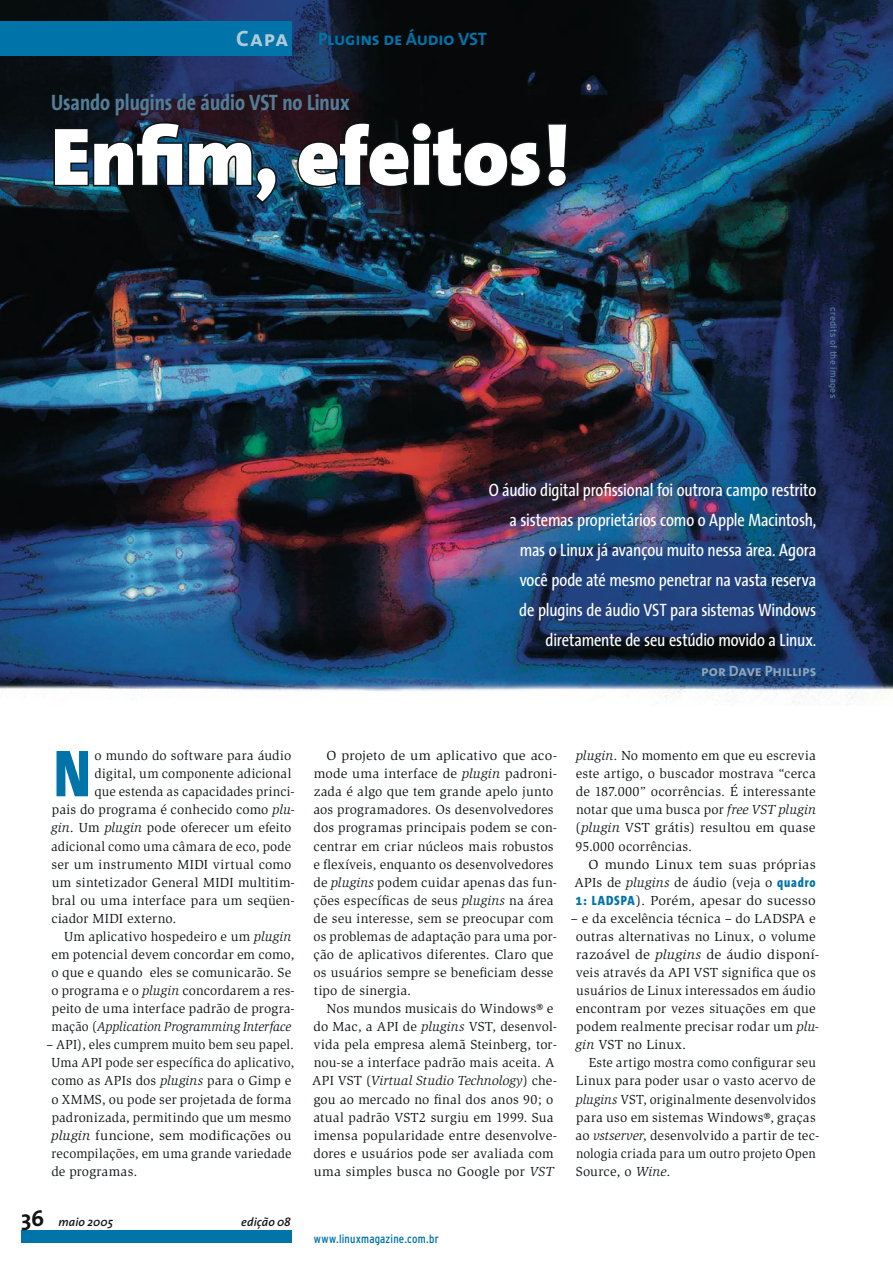
<style>
.page{position:relative;width:893px;height:1263px;background:#fff}
.page>*{position:absolute;margin:0;border:0;box-sizing:border-box;transform-origin:0 0}
.t1{font:900 82.5px "The Sans";letter-spacing:-.01em;color:#fff}
.t2{font:800 67.05px "The Sans Condensed";color:#0073a9}
.t3{font:700 22.5px "The Sans Condensed";color:#537c98}
.t4{font:22.5px "The Sans Bold Caps";color:#b1cada}
.t5{font:700 22.5px "The Sans";color:#101415}
.t6{font:18px/30px "The Sans Condensed";letter-spacing:-.01em;color:#fff;text-align:right}
.t7{font:18px "The Sans Bold Caps";letter-spacing:-.015em;color:#0073a9}
.t8{font:15px "The Sans Bold Caps";letter-spacing:-.005em;color:#8da6bb}
.t9{font:13.5px/18px "Slimbach";letter-spacing:.01em;color:#101415}
.t10{font:13.5px/18px "Slimbach";letter-spacing:.01em;color:#101415;scale:1.05 1}
.t11{font:13.5px/18px "Slimbach";letter-spacing:.01em;color:#101415;scale:.96 1}
.t12{font:13.5px/18px "Slimbach";letter-spacing:.01em;color:#101415;text-align:justify;scale:1.06 1}
.t13{font:italic 13.5px "Slimbach";letter-spacing:.005em;color:#101415;scale:.95 1}
.t14{font:condensed 12px "Interstate";letter-spacing:.015em;color:#0073a9}
.t15{font:italic 600 12px "The Sans";letter-spacing:.01em;color:#101415}
.t16{font:9px "Interstate";letter-spacing:.025em;color:#537c98}
.s1{font-style:italic}
.s2{font-style:normal}
.s3{font-family:"The Sans Condensed";font-weight:800;color:#0073a9}
</style>
<div class="page">
<img style="left:0;top:0;width:893px;height:702px">
<img style="left:52px;top:121px;width:230px;height:85px">
<svg style="left:296px;top:120px;width:273px;height:69px;background:#121518"></svg>
<div style="left:0;top:21px;width:292px;height:34px;background:#0073a9"></div>
<div style="left:21px;top:1230px;width:271px;height:13px;background:#0073a9"></div>
<h3 class="t4" style="left:236px;top:20px;width:54px">Capa</h3>
<h3 class="t7" style="left:318px;top:24px;width:170px">Plugins de Áudio VST</h3>
<h3 class="t3" style="left:51px;top:83px;width:300px">Usando plugins de áudio VST no Linux</h3>
<h1 class="t1" style="left:51px;top:87px;width:520px">Enfim, efeitos!</h1>
<p class="t16" style="left:839px;top:307px;width:93px;rotate:90deg">credits of the images</p>
<p class="t6" style="left:489px;top:474px;width:329px">O áudio digital profissional foi outrora campo restrito a sistemas proprietários como o Apple Macintosh, mas o Linux já avançou muito nessa área. Agora você pode até mesmo penetrar na vasta reserva<br>de plugins de áudio VST para sistemas Windows diretamente de seu estúdio movido a Linux.</p>
<p class="t8" style="left:701px;top:658px;width:117px">por Dave Phillips</p>
<h2 class="t2" style="left:54px;top:736px;width:38px">N</h2>
<p class="t9" style="left:94px;top:747px;width:198px">o mundo do software para áudio</p>
<p class="t9" style="left:94px;top:765px;width:199px">digital, um componente adicional</p>
<p class="t9" style="left:94px;top:783px;width:202px">que estenda as capacidades princi-</p>
<p class="t9" style="left:52px;top:801px;width:244px">pais do programa é conhecido como <span class="s1">plu-</span></p>
<p class="t9" style="left:51px;top:819px;width:242px"><span class="s1">gin</span>. Um <span class="s1">plugin</span> pode oferecer um efeito</p>
<p class="t9" style="left:51px;top:837px;width:242px">adicional como uma câmara de eco, pode</p>
<p class="t9" style="left:52px;top:855px;width:241px">ser um instrumento MIDI virtual como</p>
<p class="t9" style="left:52px;top:873px;width:245px">um sintetizador General MIDI multitim-</p>
<p class="t9" style="left:52px;top:891px;width:244px">bral ou uma interface para um seqüen-</p>
<p class="t9" style="left:51px;top:909px;width:127px">ciador MIDI externo.</p>
<p class="t9" style="left:64px;top:927px;width:229px">Um aplicativo hospedeiro e um <span class="s1">plugin</span></p>
<p class="t9" style="left:51px;top:945px;width:245px">em potencial devem concordar em como,</p>
<p class="t9" style="left:51px;top:963px;width:241px">o que e quando eles se comunicarão. Se</p>
<p class="t9" style="left:51px;top:982px;width:245px">o programa e o <span class="s1">plugin</span> concordarem a res-</p>
<p class="t9" style="left:52px;top:1000px;width:245px">peito de uma interface padrão de progra-</p>
<p class="t13" style="left:52px;top:1019px;width:254px"><span class="s2">mação (</span>Application Programming Interface</p>
<p class="t11" style="left:51px;top:1036px;width:255px;text-indent:-5px">– API), eles cumprem muito bem seu papel.<br>Uma API pode ser específica do aplicativo, como as APIs dos <span class="s1">plugins</span> para o Gimp e o XMMS, ou pode ser projetada de forma padronizada, permitindo que um mesmo <span class="s1">plugin</span> funcione, sem modificações ou recompilações, em uma grande variedade de programas.</p>
<h3 class="t5" style="left:21px;top:1199px;width:25px">36</h3>
<p class="t15" style="left:58px;top:1212px;width:56px">maio 2005</p>
<p class="t15" style="left:241px;top:1212px;width:51px">edição 08</p>
<p class="t10" style="left:313px;top:747px;width:234px;text-indent:13px">O projeto de um aplicativo que aco&shy;mode uma interface de <span class="s1">plugin</span> padroni&shy;zada é algo que tem grande apelo junto aos programadores. Os desenvolvedores dos programas principais podem se con&shy;centrar em criar núcleos mais robustos e flexíveis, enquanto os desenvolvedores de <span class="s1">plugins</span> podem cuidar apenas das fun&shy;ções específicas de seus <span class="s1">plugins</span> na área de seu interesse, sem se preocupar com os problemas de adaptação para uma por&shy;ção de aplicativos diferentes. Claro que os usuários sempre se beneficiam desse tipo de sinergia.</p>
<p class="t9" style="left:312px;top:1000px;width:246px;text-indent:14px">Nos mundos musicais do Windows® e do Mac, a API de <span class="s1">plugins</span> VST, desenvol&shy;vida pela empresa alemã Steinberg, tor&shy;nou-se a interface padrão mais aceita. A API VST (<span class="s1">Virtual Studio Technology</span>) che&shy;gou ao mercado no final dos anos 90; o atual padrão VST2 surgiu em 1999. Sua imensa popularidade entre desenvolve&shy;dores e usuários pode ser avaliada com uma simples busca no Google por <span class="s1">VST</span></p>
<p class="t9" style="left:575px;top:747px;width:242px;text-align:justify"><span class="s1">plugin</span>. No momento em que eu escrevia este artigo, o buscador mostrava “cerca de 187.000” ocorrências. É interessante notar que uma busca por <span class="s1">free VST plugin </span>(<span class="s1">plugin</span> VST grátis) resultou em quase 95.000 ocorrências.</p>
<p class="t12" style="left:574px;top:855px;width:229px;text-indent:14px">O mundo Linux tem suas próprias APIs de <span class="s1">plugins</span> de áudio (veja o <span class="s3">quadro 1: LADSPA</span>). Porém, apesar do sucesso</p>
<p class="t9" style="left:576px;top:909px;width:245px;text-indent:-5px">– e da excelência técnica – do LADSPA e outras alternativas no Linux, o volume razoável de <span class="s1">plugins</span> de áudio disponí&shy;veis através da API VST significa que os usuários de Linux interessados em áudio encontram por vezes situações em que podem realmente precisar rodar um <span class="s1">plu&shy;gin</span> VST no Linux.</p>
<p class="t9" style="left:576px;top:1054px;width:245px;text-indent:13px">Este artigo mostra como configurar seu Linux para poder usar o vasto acervo de <span class="s1">plugins</span> VST, originalmente desenvolvidos para uso em sistemas Windows®, graças ao <span class="s1">vstserver</span>, desenvolvido a partir de tec&shy;nologia criada para um outro projeto Open Source, o <span class="s1">Wine</span>.</p>
<p class="t14" style="left:314px;top:1232px;width:126px">www.linuxmagazine.com.br</p>
</div>
